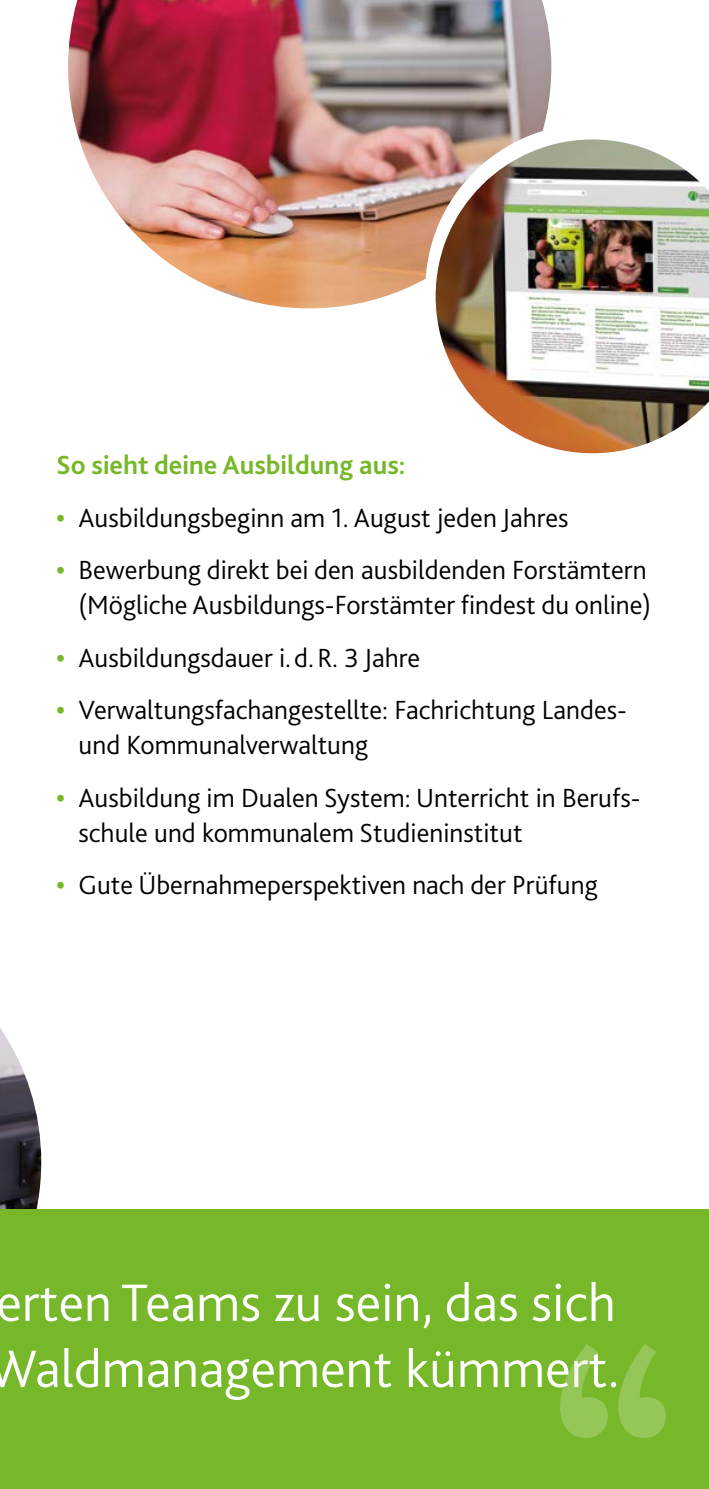
<style>
.page{position:relative;width:709px;height:1489px;background:#fff}
.page>*{position:absolute;margin:0;border:0;box-sizing:border-box;transform-origin:0 0}
.t1{font:300 55px/66px "Bliss 2";color:#fff}
.t2{font:300 27.5px/35px "Bliss 2";color:#000}
.H2-Überschrift_2{font:700 27.5px "Bliss 2";color:#76b82a}
.s1{font-weight:700;color:#76b82a}
</style>
<div class="page">
<img style="left:0;top:1028px;width:41px;height:181px">
<img style="left:68px;top:0;width:483px;height:308px">
<div style="left:0;top:1209px;width:709px;height:279px;background:#76b82a"></div>
<svg style="left:425px;top:124px;width:175px;height:330px"></svg>
<img style="left:435px;top:139px;width:274px;height:314px">
<svg style="left:560px;top:1344px;width:106px;height:93px"></svg>
<h2 class="H2-Überschrift_2" style="left:56px;top:448px;width:351px">So sieht deine Ausbildung aus:</h2>
<p class="t2" style="left:56px;top:500px;width:514px"><span class="s1">•</span> Ausbildungsbeginn am 1. August jeden Jahres</p>
<p class="t2" style="left:56px;top:552px;width:596px;text-align:right"><span class="s1">•</span> Bewerbung direkt bei den ausbildenden Forstämtern (Mögliche Ausbildungs-Forstämter findest du online)</p>
<p class="t2" style="left:56px;top:640px;width:365px"><span class="s1">•</span> Ausbildungsdauer i.d.R. 3 Jahre</p>
<p class="t2" style="left:78px;top:692px;width:550px;text-indent:-22px"><span class="s1">•</span> Verwaltungsfachangestellte: Fachrichtung Landes&shy;und Kommunalverwaltung</p>
<p class="t2" style="left:78px;top:780px;width:560px;text-indent:-22px"><span class="s1">•</span> Ausbildung im Dualen System: Unterricht in Berufs&shy;schule und kommunalem Studieninstitut</p>
<p class="t2" style="left:56px;top:867px;width:543px"><span class="s1">•</span> Gute Übernahmeperspektiven nach der Prüfung</p>
<h1 class="t1" style="left:-12px;top:1269px;width:633px">erten Teams zu sein, das sich<br>Waldmanagement kümmert.</h1>
</div>
